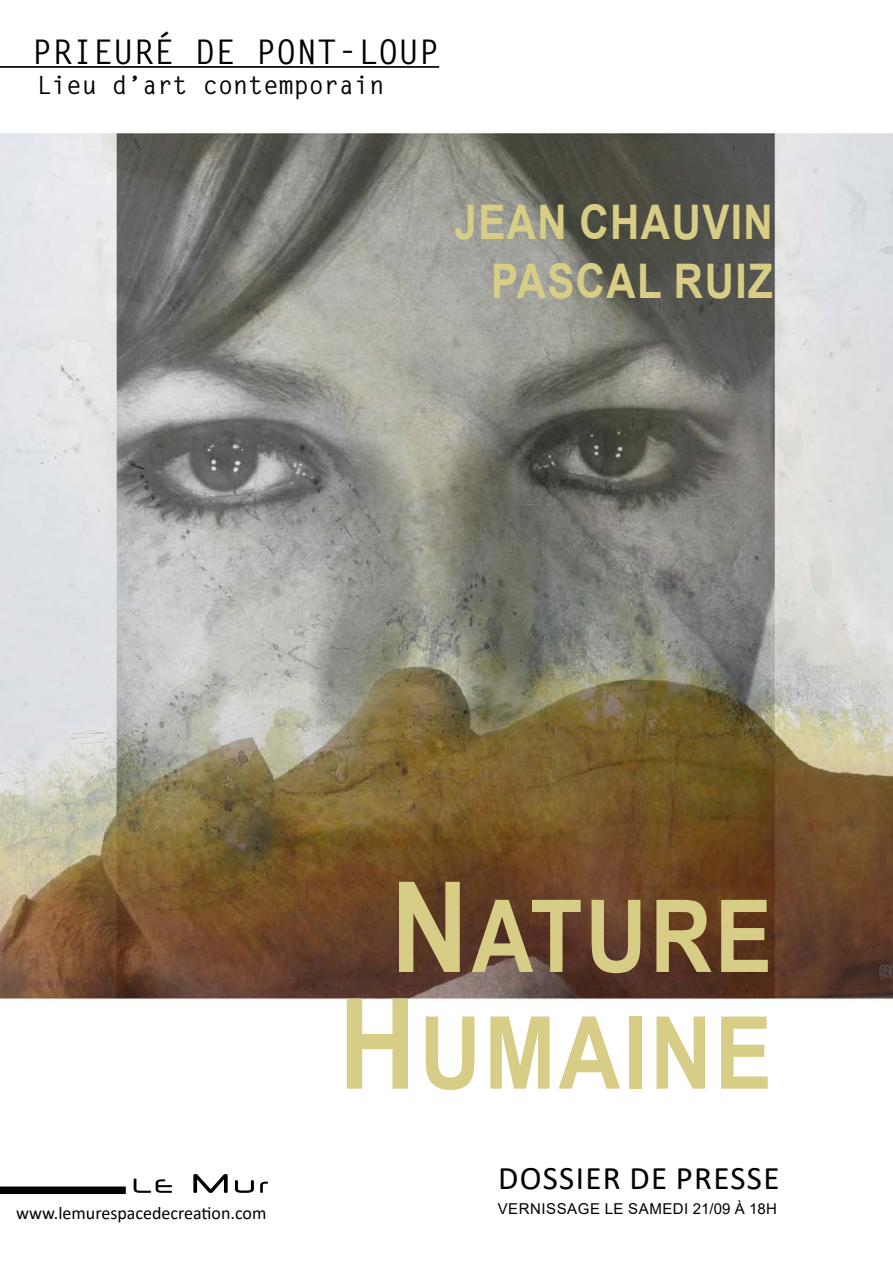
<style>
.page{position:relative;width:893px;height:1263px;background:#fff}
.page>*{position:absolute;margin:0;border:0;box-sizing:border-box;transform-origin:0 0}
.t1{font:700 100.8px/116.7px "Arial";letter-spacing:.035em;color:#d8cd86;text-align:center;scale:.85 1}
.t2{font:700 47.7px/58.3px "Arial";letter-spacing:.035em;color:#d8cd86;text-align:right;scale:.85 1}
.t3{font:700 33.9px "Letter Gothic Std";color:#000}
.t4{font:33px "Calibri";letter-spacing:.04em;color:#000}
.t5{font:700 25.2px "Letter Gothic Std";color:#000}
.t6{font:18px "Calibri";color:#000}
.t7{font:15px "Arial";letter-spacing:.035em;color:#000}
.s1{font-size:125.85px}
</style>
<div class="page">
<img style="left:0;top:66px;width:893px;height:934px">
<hr style="left:0;top:66px;width:439px;height:2px;background:#000">
<div style="left:0;top:1186px;width:126px;height:8px;background:#000"></div>
<img style="left:29px;top:1174px;width:239px;height:20px">
<img style="left:29px;top:1188px;width:93px;height:5px">
<h3 class="t3" style="left:32px;top:31px;width:409px">PRIEURÉ DE PONT-LOUP</h3>
<h3 class="t5" style="left:36px;top:69px;width:350px">Lieu d’art contemporain</h3>
<h2 class="t2" style="left:454px;top:194px;width:376px">JEAN CHAUVIN<br>PASCAL RUIZ</h2>
<p class="t6" style="left:16px;top:1200px;width:252px">www.lemurespacedecreation.com</p>
<h1 class="t1" style="left:339px;top:879px;width:511px"><span class="s1">N</span>ATURE<br><span class="s1">H</span>UMAINE</h1>
<h3 class="t4" style="left:498px;top:1155px;width:283px">Dossier de presse</h3>
<p class="t7" style="left:498px;top:1199px;width:281px">VERNISSAGE LE SAMEDI 21/09 À 18H</p>
</div>
